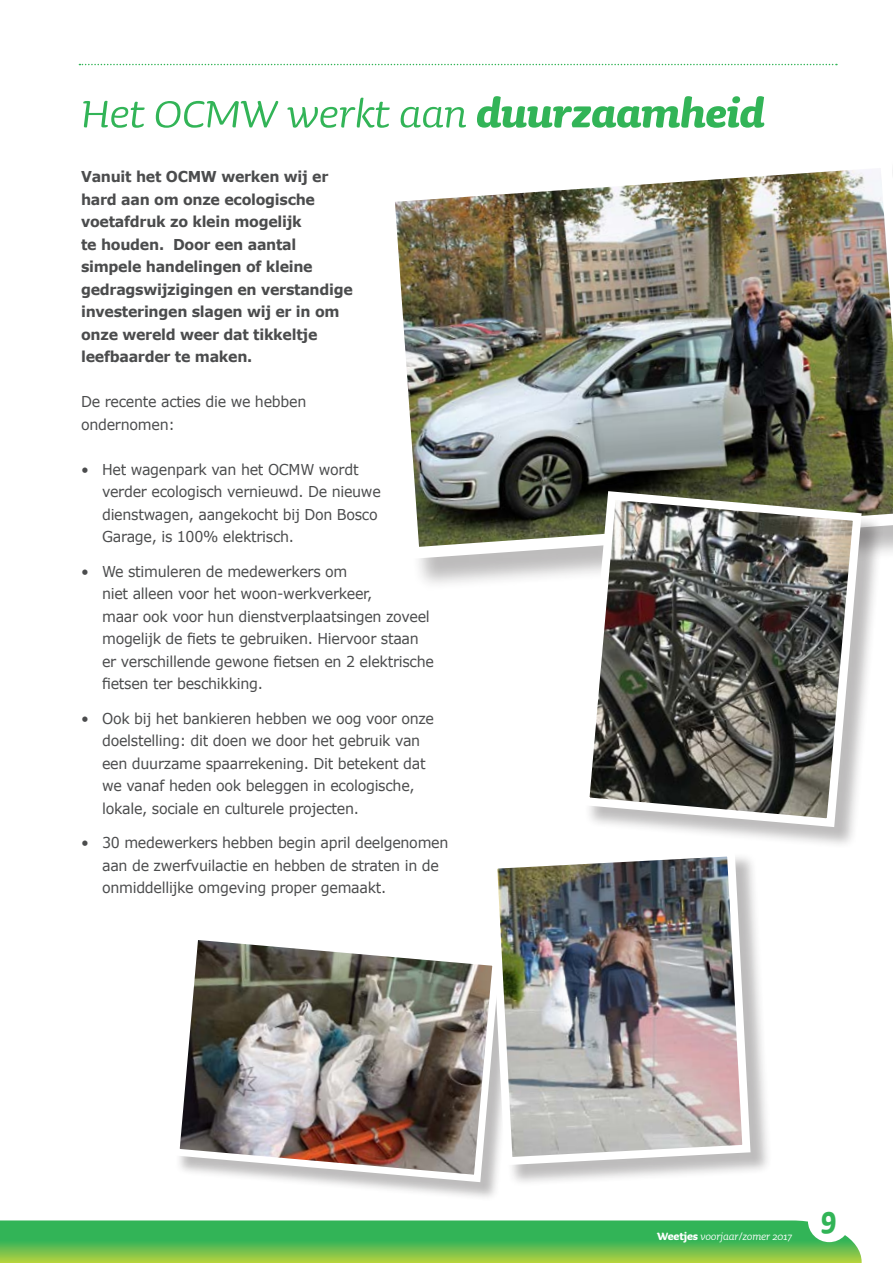
<style>
.page{position:relative;width:893px;height:1263px;background:#fff}
.page>*{position:absolute;margin:0;border:0;box-sizing:border-box;transform-origin:0 0}
.t1{font:italic 51px "Sauna";letter-spacing:-.01em;color:#32b457}
.t2{font:700 39px "Sauna";color:#32b457;scale:.85 1}
.t3{font:15px/22.5px "Verdana";letter-spacing:-.02em;color:#4b4c4d;scale:.95 1}
.t4{font:700 15px/22.5px "Verdana";letter-spacing:-.02em;color:#4b4c4d;scale:.95 1}
.t5{font:italic 13.5px "Sauna";letter-spacing:-.01em;color:#fff;scale:.95 1}
.s1{font-weight:700}
.s2{font-weight:700;font-style:normal}
</style>
<div class="page">
<svg style="left:0;top:1220px;width:862px;height:43px;background:#5bbd54"></svg>
<svg style="left:79px;top:64px;width:758px;height:1px"></svg>
<div style="left:808px;top:1199px;width:42px;height:43px;background:#fff;border-radius:50%"></div>
<div style="left:387px;top:160px;width:506px;height:431px;background:#231f20;opacity:.3"></div>
<img style="left:387px;top:160px;width:506px;height:405px">
<div style="left:175px;top:935px;width:344px;height:266px;background:#231f20;opacity:.3"></div>
<img style="left:175px;top:935px;width:317px;height:251px">
<div style="left:584px;top:494px;width:300px;height:355px;background:#231f20;opacity:.3"></div>
<svg style="left:576px;top:487px;width:290px;height:344px"></svg>
<div style="left:492px;top:851px;width:280px;height:336px;background:#231f20;opacity:.3"></div>
<img style="left:485px;top:844px;width:270px;height:325px">
<h1 class="t1" style="left:81px;top:86px;width:685px">Het OCMW werkt aan <span class="s1">duurzaamheid</span></h1>
<p class="t4" style="left:81px;top:166px;width:288px">Vanuit het OCMW werken wij er hard aan om onze ecologische voetafdruk zo klein mogelijk<br>te houden. Door een aantal simpele handelingen of kleine gedragswijzigingen en verstandige investeringen slagen wij er in om onze wereld weer dat tikkeltje leefbaarder te maken.</p>
<p class="t3" style="left:81px;top:391px;width:239px">De recente acties die we hebben ondernomen:</p>
<p class="t3" style="left:102px;top:458px;width:295px;text-indent:-21px">• Het wagenpark van het OCMW wordt verder ecologisch vernieuwd. De nieuwe dienstwagen, aangekocht bij Don Bosco Garage, is 100% elektrisch.</p>
<p class="t3" style="left:102px;top:560px;width:351px;text-indent:-21px">• We stimuleren de medewerkers om<br>niet alleen voor het woon-werkverkeer,<br>maar ook voor hun dienstverplaatsingen zoveel mogelijk de fiets te gebruiken. Hiervoor staan er verschillende gewone fietsen en 2 elektrische fietsen ter beschikking.</p>
<p class="t3" style="left:102px;top:707px;width:351px;text-indent:-21px">• Ook bij het bankieren hebben we oog voor onze doelstelling: dit doen we door het gebruik van een duurzame spaarrekening. Dit betekent dat we vanaf heden ook beleggen in ecologische, lokale, sociale en culturele projecten.</p>
<p class="t3" style="left:102px;top:832px;width:366px;text-indent:-21px">• 30 medewerkers hebben begin april deelgenomen aan de zwerfvuilactie en hebben de straten in de onmiddellijke omgeving proper gemaakt.</p>
<p class="t5" style="left:657px;top:1229px;width:143px"><span class="s2">Weetjes</span> voorjaar/zomer 2017</p>
<h2 class="t2" style="left:821px;top:1197px;width:19px">9</h2>
</div>
